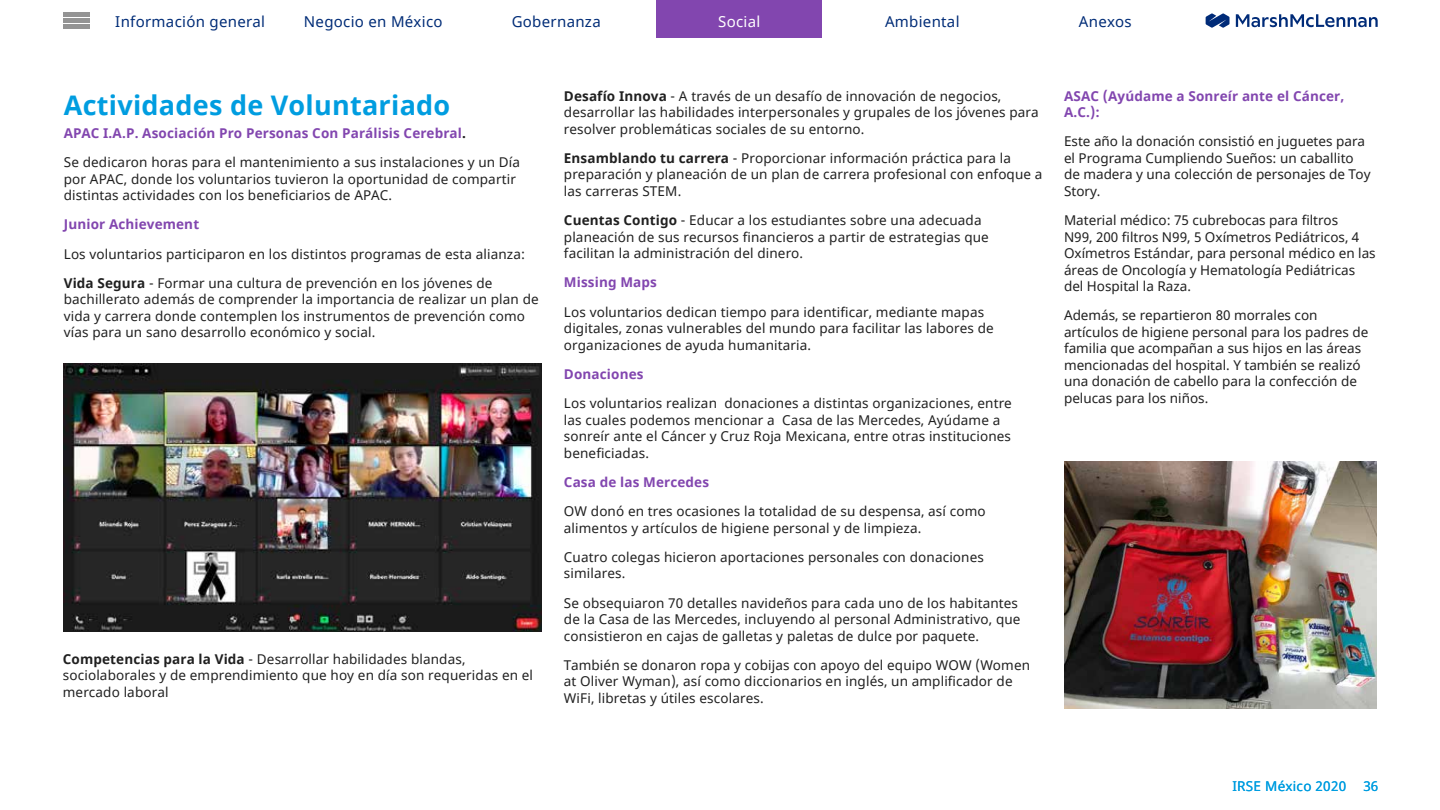
<style>
.page{position:relative;width:1440px;height:810px;background:#fff}
.page>*{position:absolute;margin:0;border:0;box-sizing:border-box;transform-origin:0 0}
.t1{font:700 27px "Noto Sans";letter-spacing:.01em;color:#009de0}
.t2{font:15px "Noto Sans";letter-spacing:.02em;color:#002c77}
.t3{font:15px "Noto Sans";letter-spacing:.02em;color:#fff}
.t4{font:13.5px/16.5px "Noto Sans";letter-spacing:.01em;color:#202020}
.t5{font:700 13.5px/16.5px "Noto Sans";letter-spacing:.01em;color:#8246af}
.t6{font:13.5px "Noto Sans";letter-spacing:.02em;color:#009de0}
.s1{font-weight:700;color:#8246af}
.s2{font-weight:700}
</style>
<div class="page">
<svg style="left:1235px;top:14px;width:142px;height:13px"></svg>
<svg style="left:1205px;top:13px;width:24px;height:15px"></svg>
<div style="left:656px;top:0;width:166px;height:37px;background:#8246af"></div>
<div style="left:64px;top:12px;width:26px;height:5px;background:#949494"></div>
<div style="left:64px;top:18px;width:26px;height:5px;background:#949494"></div>
<div style="left:64px;top:24px;width:26px;height:5px;background:#949494"></div>
<img style="left:64px;top:363px;width:477px;height:269px">
<img style="left:1064px;top:462px;width:312px;height:246px">
<p class="t2" style="left:115px;top:11px;width:151px">Información general</p>
<p class="t2" style="left:304px;top:11px;width:140px">Negocio en México</p>
<p class="t2" style="left:511px;top:11px;width:90px">Gobernanza</p>
<p class="t3" style="left:718px;top:11px;width:44px">Social</p>
<p class="t2" style="left:885px;top:11px;width:76px">Ambiental</p>
<p class="t2" style="left:1078px;top:11px;width:54px">Anexos</p>
<h1 class="t1" style="left:64px;top:86px;width:388px">Actividades de Voluntariado</h1>
<p class="t4" style="left:64px;top:119px;width:458px;line-height:29.2px"><span class="s1">APAC I.A.P. Asociación Pro Personas Con Parálisis Cerebral</span><span class="s2">.<br></span>Se dedicaron horas para el mantenimiento a sus instalaciones y un Día</p>
<p class="t4" style="left:64px;top:171px;width:453px">por APAC, donde los voluntarios tuvieron la oportunidad de compartir distintas actividades con los beneficiarios de APAC.</p>
<p class="t5" style="left:64px;top:217px;width:137px">Junior Achievement</p>
<p class="t4" style="left:64px;top:240px;width:463px;line-height:29.2px">Los voluntarios participaron en los distintos programas de esta alianza:<br><span class="s2">Vida Segura</span> - Formar una cultura de prevención en los jóvenes de</p>
<p class="t4" style="left:64px;top:292px;width:476px">bachillerato además de comprender la importancia de realizar un plan de vida y carrera donde contemplen los instrumentos de prevención como vías para un sano desarrollo económico y social.</p>
<p class="t4" style="left:63px;top:651px;width:472px"><span class="s2">Competencias para la Vida</span> - Desarrollar habilidades blandas, sociolaborales y de emprendimiento que hoy en día son requeridas en el mercado laboral</p>
<p class="t4" style="left:564px;top:88px;width:476px"><span class="s2">Desafío Innova</span> - A través de un desafío de innovación de negocios, desarrollar las habilidades interpersonales y grupales de los jóvenes para resolver problemáticas sociales de su entorno.</p>
<p class="t4" style="left:564px;top:150px;width:480px"><span class="s2">Ensamblando tu carrera</span> - Proporcionar información práctica para la preparación y planeación de un plan de carrera profesional con enfoque a las carreras STEM.</p>
<p class="t4" style="left:564px;top:212px;width:426px"><span class="s2">Cuentas Contigo</span> - Educar a los estudiantes sobre una adecuada planeación de sus recursos financieros a partir de estrategias que facilitan la administración del dinero.</p>
<p class="t5" style="left:564px;top:274px;width:94px">Missing Maps</p>
<p class="t4" style="left:564px;top:304px;width:431px">Los voluntarios dedican tiempo para identificar, mediante mapas digitales, zonas vulnerables del mundo para facilitar las labores de organizaciones de ayuda humanitaria.</p>
<p class="t5" style="left:564px;top:366px;width:81px">Donaciones</p>
<p class="t4" style="left:564px;top:395px;width:449px">Los voluntarios realizan donaciones a distintas organizaciones, entre las cuales podemos mencionar a Casa de las Mercedes, Ayúdame a sonreír ante el Cáncer y Cruz Roja Mexicana, entre otras instituciones beneficiadas.</p>
<p class="t5" style="left:564px;top:474px;width:147px">Casa de las Mercedes</p>
<p class="t4" style="left:564px;top:503px;width:423px">OW donó en tres ocasiones la totalidad de su despensa, así como alimentos y artículos de higiene personal y de limpieza.</p>
<p class="t4" style="left:564px;top:549px;width:421px">Cuatro colegas hicieron aportaciones personales con donaciones similares.</p>
<p class="t4" style="left:564px;top:595px;width:458px">Se obsequiaron 70 detalles navideños para cada uno de los habitantes de la Casa de las Mercedes, incluyendo al personal Administrativo, que consistieron en cajas de galletas y paletas de dulce por paquete.</p>
<p class="t4" style="left:564px;top:657px;width:467px">También se donaron ropa y cobijas con apoyo del equipo WOW (Women at Oliver Wyman), así como diccionarios en inglés, un amplificador de<br>WiFi, libretas y útiles escolares.</p>
<p class="t5" style="left:1064px;top:88px;width:282px">ASAC (Ayúdame a Sonreír ante el Cáncer,<br>A.C.):</p>
<p class="t4" style="left:1064px;top:134px;width:308px">Este año la donación consistió en juguetes para el Programa Cumpliendo Sueños: un caballito de madera y una colección de personajes de Toy Story.</p>
<p class="t4" style="left:1064px;top:212px;width:313px">Material médico: 75 cubrebocas para filtros<br>N99, 200 filtros N99, 5 Oxímetros Pediátricos, 4<br>Oxímetros Estándar, para personal médico en las áreas de Oncología y Hematología Pediátricas del Hospital la Raza.</p>
<p class="t4" style="left:1064px;top:308px;width:306px">Además, se repartieron 80 morrales con artículos de higiene personal para los padres de familia que acompañan a sus hijos en las áreas mencionadas del hospital. Y también se realizó una donación de cabello para la confección de pelucas para los niños.</p>
<p class="t6" style="left:1232px;top:777px;width:115px">IRSE México 2020</p>
<p class="t6" style="left:1363px;top:777px;width:16px">36</p>
</div>
